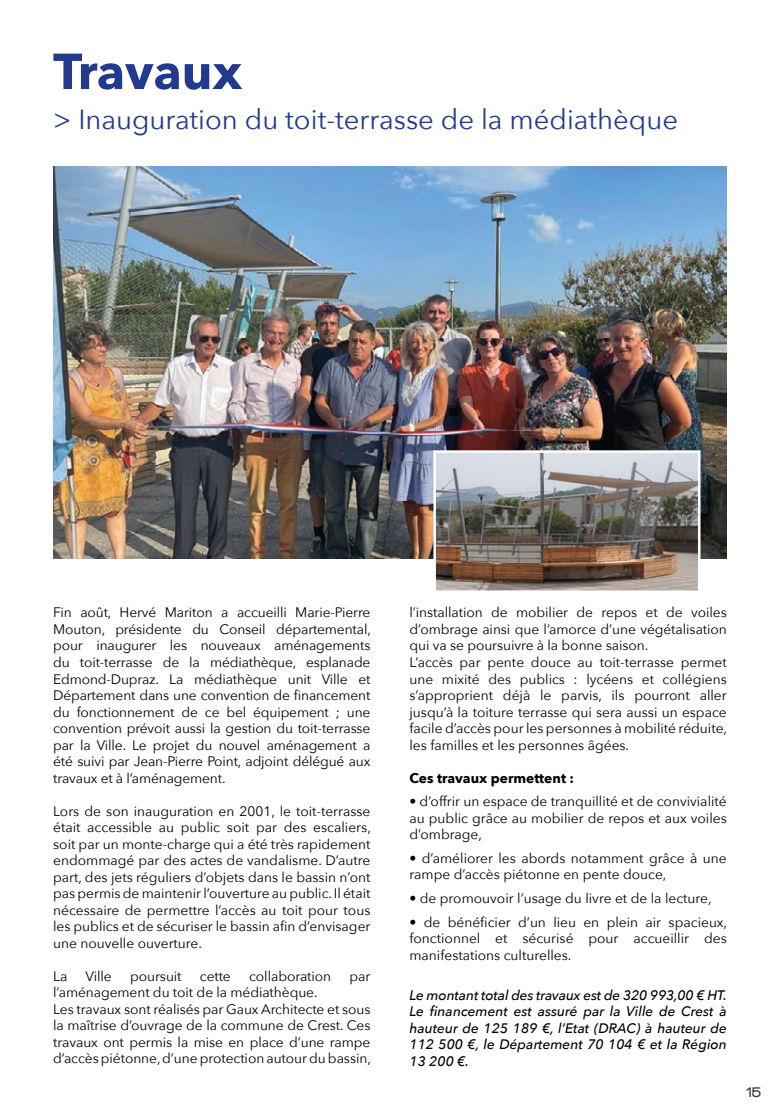
<style>
.page{position:relative;width:780px;height:1117px;background:#fff}
.page>*{position:absolute;margin:0;border:0;box-sizing:border-box;transform-origin:0 0}
.t1{font:700 50px "Avenir Next";color:#213a8f}
.t2{font:27.5px "Avenir Next";color:#213a8f}
.t3{font:900 15px "Walkway";color:#3c3c3b}
.t4{font:13.75px/16.5px "Avenir Next";color:#000;text-align:justify}
.t5{font:italic 500 13.75px/16.5px "Avenir Next";color:#000;text-align:justify}
.t6{font:700 13.75px "Avenir Next";color:#000}
</style>
<div class="page">
<img style="left:53px;top:167px;width:673px;height:391px">
<img style="left:436px;top:453px;width:261px;height:137px">
<div style="left:433px;top:450px;width:267px;height:143px;border:2px solid #fff"></div>
<h1 class="t1" style="left:53px;top:28px;width:190px">Travaux</h1>
<h2 class="t2" style="left:53px;top:96px;width:626px">&gt; Inauguration du toit-terrasse de la médiathèque</h2>
<p class="t4" style="left:53px;top:603px;width:319px">Fin août, Hervé Mariton a accueilli Marie-Pierre Mouton, présidente du Conseil départemental, pour inaugurer les nouveaux aménagements du toit-terrasse de la médiathèque, esplanade Edmond-Dupraz. La médiathèque unit Ville et Département dans une convention de financement du fonctionnement de ce bel équipement ; une convention prévoit aussi la gestion du toit-terrasse par la Ville. Le projet du nouvel aménagement a été suivi par Jean-Pierre Point, adjoint délégué aux travaux et à l’aménagement.</p>
<p class="t4" style="left:53px;top:801px;width:319px">Lors de son inauguration en 2001, le toit-terrasse était accessible au public soit par des escaliers, soit par un monte-charge qui a été très rapidement endommagé par des actes de vandalisme. D’autre part, des jets réguliers d’objets dans le bassin n’ont pas permis de maintenir l’ouverture au public. Il était nécessaire de permettre l’accès au toit pour tous les publics et de sécuriser le bassin afin d’envisager une nouvelle ouverture.</p>
<p class="t4" style="left:53px;top:966px;width:16px">La</p>
<p class="t4" style="left:85px;top:966px;width:28px">Ville</p>
<p class="t4" style="left:130px;top:966px;width:53px">poursuit</p>
<p class="t4" style="left:200px;top:966px;width:32px">cette</p>
<p class="t4" style="left:249px;top:966px;width:84px">collaboration</p>
<p class="t4" style="left:349px;top:966px;width:22px">par</p>
<p class="t4" style="left:53px;top:983px;width:319px;text-align:left">l’aménagement du toit de la médiathèque.<br>Les travaux sont réalisés par Gaux Architecte et sous la maîtrise d’ouvrage de la commune de Crest. Ces travaux ont permis la mise en place d’une rampe d’accès piétonne, d’une protection autour du bassin,</p>
<p class="t4" style="left:409px;top:603px;width:319px;text-align:left">l’installation de mobilier de repos et de voiles d’ombrage ainsi que l’amorce d’une végétalisation qui va se poursuivre à la bonne saison.<br>L’accès par pente douce au toit-terrasse permet une mixité des publics : lycéens et collégiens s’approprient déjà le parvis, ils pourront aller jusqu’à la toiture terrasse qui sera aussi un espace facile d’accès pour les personnes à mobilité réduite, les familles et les personnes âgées.</p>
<p class="t6" style="left:409px;top:765px;width:166px">Ces travaux permettent :</p>
<p class="t4" style="left:409px;top:792px;width:319px">• d’offrir un espace de tranquillité et de convivialité au public grâce au mobilier de repos et aux voiles d’ombrage,</p>
<p class="t4" style="left:409px;top:849px;width:319px">• d’améliorer les abords notamment grâce à une rampe d’accès piétonne en pente douce,</p>
<p class="t4" style="left:409px;top:889px;width:304px">• de promouvoir l’usage du livre et de la lecture,</p>
<p class="t4" style="left:409px;top:912px;width:319px">• de bénéficier d’un lieu en plein air spacieux, fonctionnel et sécurisé pour accueillir des manifestations culturelles.</p>
<p class="t5" style="left:409px;top:985px;width:319px">Le montant total des travaux est de 320 993,00 € HT.<br>Le financement est assuré par la Ville de Crest à hauteur de 125 189 €, l’Etat (DRAC) à hauteur de 112 500 €, le Département 70 104 € et la Région 13 200 €.</p>
<p class="t3" style="left:745px;top:1083px;width:16px">15</p>
</div>
